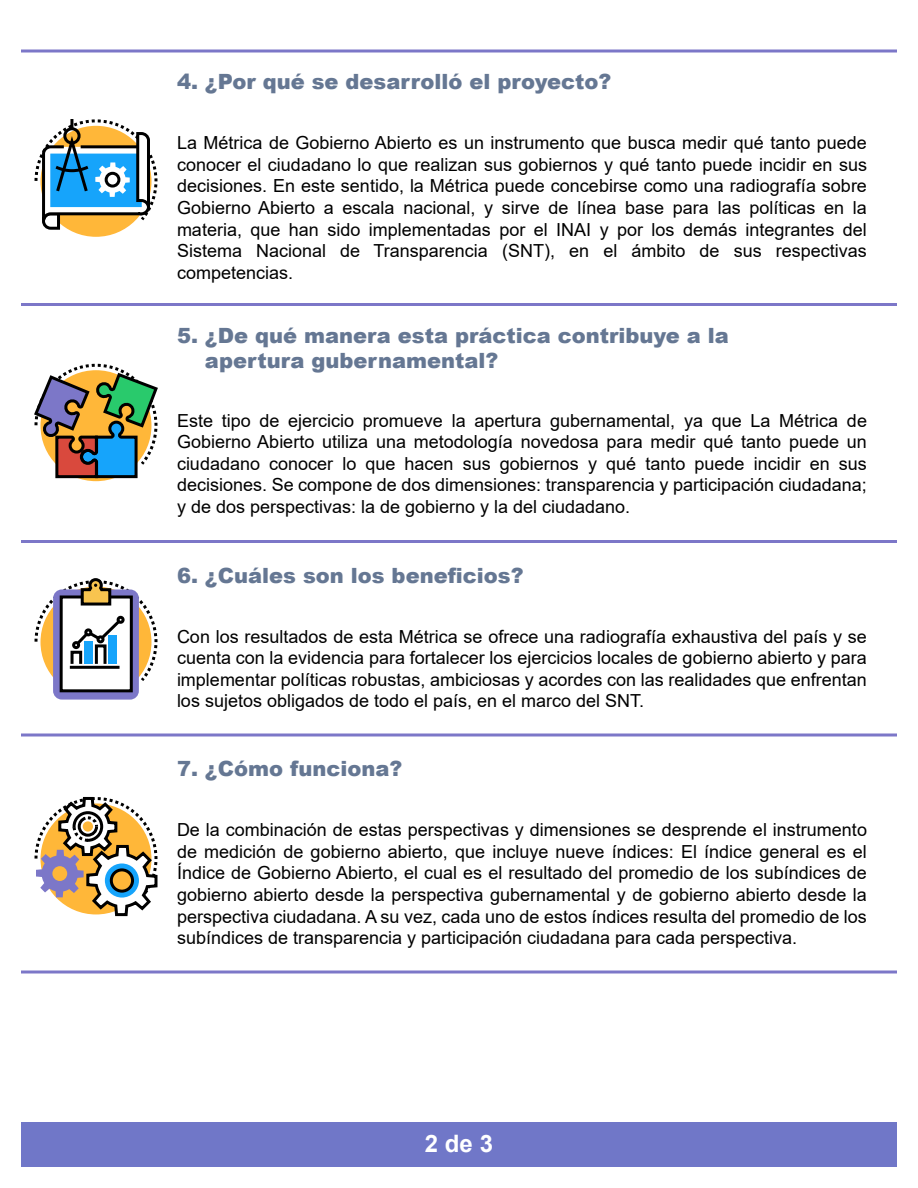
<style>
.page{position:relative;width:918px;height:1188px;background:#fff}
.page>*{position:absolute;margin:0;border:0;box-sizing:border-box;transform-origin:0 0}
.t1{font:700 24px "Arial";color:#fff}
.t2{font:900 21px/25.2px "Arial";color:#657793}
.t3{font:18px/21.6px "Arial";color:#000;text-align:justify}
</style>
<div class="page">
<div style="left:21px;top:1122px;width:876px;height:45px;background:#7077c8"></div>
<svg style="left:21px;top:970px;width:876px;height:4px"></svg>
<svg style="left:34px;top:796px;width:124px;height:121px"></svg>
<div style="left:83px;top:821px;width:10px;height:11px;background:#ffb739;border-radius:50%"></div>
<hr style="left:21px;top:734px;width:876px;height:2px;background:#7c77c8">
<div style="left:53px;top:589px;width:86px;height:111px;background:#7c77c8;border-radius:9px"></div>
<div style="left:61px;top:597px;width:70px;height:94px;background:#fff"></div>
<div style="left:60px;top:595px;width:73px;height:97px;border:3px solid #000"></div>
<svg style="left:34px;top:578px;width:124px;height:106px"></svg>
<div style="left:117px;top:616px;width:8px;height:8px;border:3px solid #000;border-radius:50%"></div>
<hr style="left:21px;top:540px;width:876px;height:3px;background:#7c77c8">
<svg style="left:34px;top:363px;width:124px;height:117px"></svg>
<hr style="left:21px;top:303px;width:876px;height:3px;background:#7c77c8">
<hr style="left:21px;top:50px;width:876px;height:2px;background:#7c77c8">
<svg style="left:34px;top:119px;width:124px;height:118px"></svg>
<div style="left:63px;top:127px;width:18px;height:17px;border:3px solid #000;border-radius:50%"></div>
<p class="t2" style="left:177px;top:69px;width:436px">4. ¿Por qué se desarrolló el proyecto?</p>
<p class="t3" style="left:177px;top:132px;width:692px">La Métrica de Gobierno Abierto es un instrumento que busca medir qué tanto puede conocer el ciudadano lo que realizan sus gobiernos y qué tanto puede incidir en sus decisiones. En este sentido, la Métrica puede concebirse como una radiografía sobre Gobierno Abierto a escala nacional, y sirve de línea base para las políticas en la materia, que han sido implementadas por el INAI y por los demás integrantes del Sistema Nacional de Transparencia (SNT), en el ámbito de sus respectivas competencias.</p>
<p class="t2" style="left:205px;top:322px;width:525px;text-indent:-28px">5. ¿De qué manera esta práctica contribuye a la apertura gubernamental?</p>
<p class="t3" style="left:177px;top:409px;width:692px">Este tipo de ejercicio promueve la apertura gubernamental, ya que La Métrica de Gobierno Abierto utiliza una metodología novedosa para medir qué tanto puede un ciudadano conocer lo que hacen sus gobiernos y qué tanto puede incidir en sus decisiones. Se compone de dos dimensiones: transparencia y participación ciudadana; y de dos perspectivas: la de gobierno y la del ciudadano.</p>
<p class="t2" style="left:177px;top:562px;width:348px">6. ¿Cuáles son los beneficios?</p>
<p class="t3" style="left:177px;top:625px;width:691px">Con los resultados de esta Métrica se ofrece una radiografía exhaustiva del país y se cuenta con la evidencia para fortalecer los ejercicios locales de gobierno abierto y para implementar políticas robustas, ambiciosas y acordes con las realidades que enfrentan los sujetos obligados de todo el país, en el marco del SNT.</p>
<p class="t2" style="left:177px;top:756px;width:227px">7. ¿Cómo funciona?</p>
<p class="t3" style="left:177px;top:819px;width:692px">De la combinación de estas perspectivas y dimensiones se desprende el instrumento de medición de gobierno abierto, que incluye nueve índices: El índice general es el Índice de Gobierno Abierto, el cual es el resultado del promedio de los subíndices de gobierno abierto desde la perspectiva gubernamental y de gobierno abierto desde la perspectiva ciudadana. A su vez, cada uno de estos índices resulta del promedio de los subíndices de transparencia y participación ciudadana para cada perspectiva.</p>
<h1 class="t1" style="left:425px;top:1127px;width:70px">2 de 3</h1>
</div>
